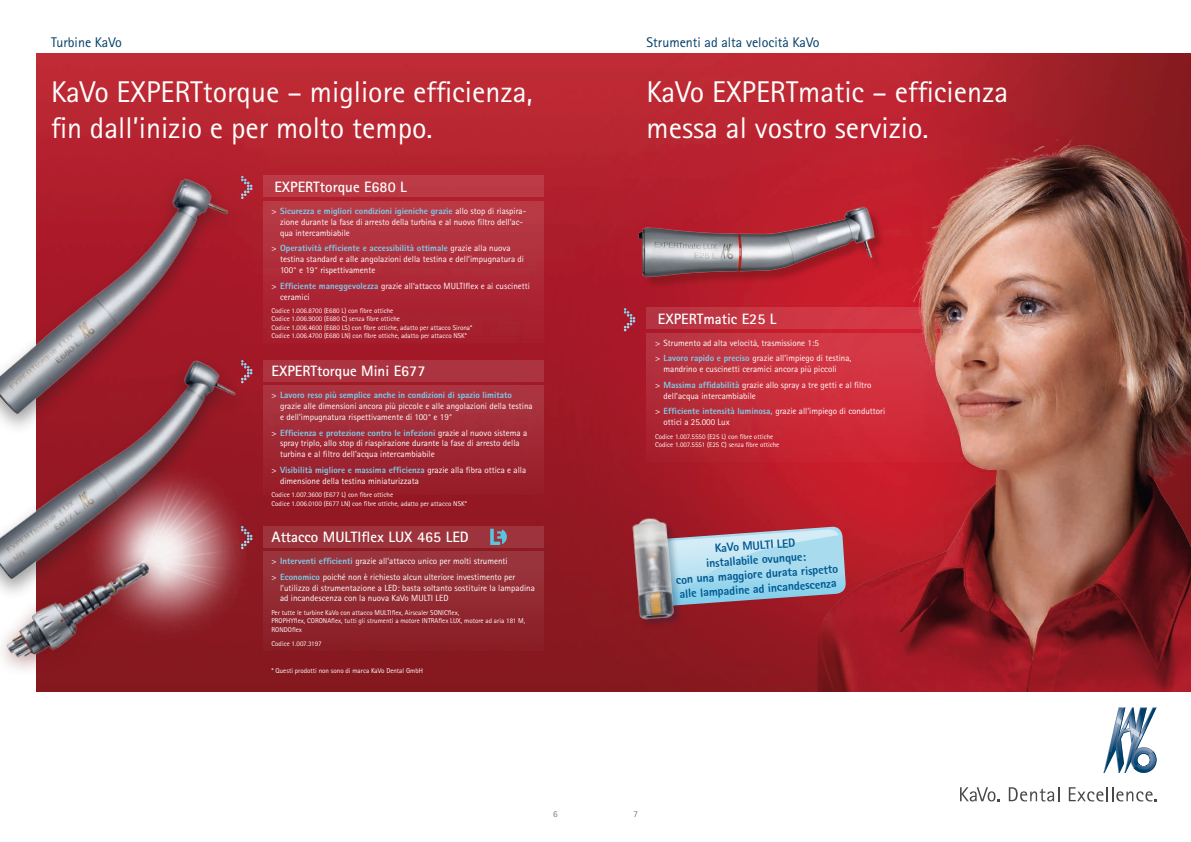
<style>
.page{position:relative;width:1191px;height:842px;background:#fff}
.page>*{position:absolute;margin:0;border:0;box-sizing:border-box;transform-origin:0 0}
.t1{font:30px/36px "Agfa Rotis Sans Serif";color:#fff}
.t2{font:700 15px "Agfa Rotis Sans Serif";color:#fff}
.t3{font:14px "Agfa Rotis Sans Serif";color:#003d68}
.t4{font:800 12px/14.4px "Agfa Rotis Sans Serif";color:#005990;text-align:center}
.t5{font:9px/10.8px "Agfa Rotis Sans Serif";color:#fff}
.t6{font:9px "Agfa Rotis Sans Serif";color:#777878}
.t7{font:7px/8.4px "Agfa Rotis Sans Serif";color:#fff}
.s1{font-weight:800;color:#7fcdeb}
</style>
<div class="page">
<img style="left:37px;top:54px;width:1154px;height:638px">
<img style="left:638px;top:193px;width:255px;height:105px">
<img style="left:1px;top:626px;width:270px;height:64px">
<svg style="left:1103px;top:707px;width:53px;height:66px"></svg>
<svg style="left:1008px;top:787px;width:51px;height:14px"></svg>
<svg style="left:1068px;top:787px;width:89px;height:14px"></svg>
<svg style="left:960px;top:787px;width:40px;height:14px"></svg>
<img style="left:36px;top:161px;width:224px;height:170px">
<img style="left:0;top:331px;width:271px;height:295px">
<svg style="left:646px;top:333px;width:386px;height:129px;background:#c74349"></svg>
<svg style="left:646px;top:308px;width:386px;height:21px;background:#c34c51"></svg>
<div style="left:263px;top:526px;width:281px;height:21px;background:#9d333c"></div>
<div style="left:263px;top:551px;width:281px;height:100px;background:linear-gradient(to right,#932931,#932931)"></div>
<svg style="left:241px;top:526px;width:11px;height:20px"></svg>
<svg style="left:490px;top:529px;width:17px;height:16px"></svg>
<div style="left:263px;top:176px;width:281px;height:21px;background:#ba3a45"></div>
<div style="left:263px;top:201px;width:281px;height:142px;background:linear-gradient(to bottom,#b93b47,#a41c2b)"></div>
<svg style="left:241px;top:176px;width:11px;height:20px"></svg>
<svg style="left:624px;top:308px;width:11px;height:20px"></svg>
<div style="left:263px;top:360px;width:281px;height:21px;background:#ac3440"></div>
<div style="left:263px;top:386px;width:281px;height:109px;background:#a02935"></div>
<svg style="left:241px;top:360px;width:11px;height:20px"></svg>
<svg style="left:685px;top:527px;width:161px;height:79px;background:#a9bccf"></svg>
<img style="left:624px;top:509px;width:61px;height:119px">
<h3 class="t3" style="left:51px;top:34px;width:72px">Turbine KaVo</h3>
<h1 class="t1" style="left:51px;top:74px;width:483px">KaVo EXPERTtorque – migliore efficienza, fin dall’inizio e per molto tempo.</h1>
<h2 class="t2" style="left:274px;top:177px;width:134px">EXPERTtorque E680 L</h2>
<p class="t5" style="left:280px;top:205px;width:248px;text-indent:-9px">&gt; <span class="s1">Sicurezza e migliori condizioni igieniche grazie</span> allo stop di riaspira&shy;zione durante la fase di arresto della turbina e al nuovo filtro dell’ac&shy;qua intercambiabile</p>
<p class="t5" style="left:280px;top:243px;width:245px;text-indent:-9px">&gt; <span class="s1">Operatività efficiente e accessibilità ottimale</span> grazie alla nuova testina standard e alle angolazioni della testina e dell’impugnatura di<br>100° e 19° rispettivamente</p>
<p class="t5" style="left:280px;top:280px;width:251px;text-indent:-9px">&gt; <span class="s1">Efficiente maneggevolezza</span> grazie all‘attacco MULTIflex e ai cuscinetti ceramici</p>
<p class="t7" style="left:271px;top:306px;width:202px">Codice 1.006.8700 (E680 L) con fibre ottiche<br>Codice 1.006.9000 (E680 C) senza fibre ottiche<br>Codice 1.006.4600 (E680 LS) con fibre ottiche, adatto per attacco Sirona* Codice 1.006.4700 (E680 LN) con fibre ottiche, adatto per attacco NSK*</p>
<h2 class="t2" style="left:271px;top:362px;width:155px">EXPERTtorque Mini E677</h2>
<p class="t5" style="left:280px;top:390px;width:254px;text-indent:-9px">&gt; <span class="s1">Lavoro reso più semplice anche in condizioni di spazio limitato </span>grazie alle dimensioni ancora più piccole e alle angolazioni della testina e dell’impugnatura rispettivamente di 100° e 19°</p>
<p class="t5" style="left:280px;top:427px;width:249px;text-indent:-9px">&gt; <span class="s1">Efficienza e protezione contro le infezioni</span> grazie al nuovo sistema a spray triplo, allo stop di riaspirazione durante la fase di arresto della turbina e al filtro dell’acqua intercambiabile</p>
<p class="t5" style="left:280px;top:464px;width:248px;text-indent:-9px">&gt; <span class="s1">Visibilità migliore e massima efficienza</span> grazie alla fibra ottica e alla dimensione della testina miniaturizzata</p>
<p class="t7" style="left:271px;top:490px;width:197px">Codice 1.007.3600 (E677 L) con fibre ottiche<br>Codice 1.006.0100 (E677 LN) con fibre ottiche, adatto per attacco NSK*</p>
<h2 class="t2" style="left:271px;top:527px;width:199px">Attacco MULTIflex LUX 465 LED</h2>
<p class="t5" style="left:271px;top:553px;width:245px;line-height:15.8px">&gt; <span class="s1">Interventi efficienti</span> grazie all’attacco unico per molti strumenti<br>&gt; <span class="s1">Economico</span> poiché non è richiesto alcun ulteriore investimento per</p>
<p class="t5" style="left:280px;top:582px;width:256px">l’utilizzo di strumentazione a LED: basta soltanto sostituire la lampadina ad incandescenza con la nuova KaVo MULTI LED</p>
<p class="t7" style="left:271px;top:608px;width:255px">Per tutte le turbine KaVo con attacco MULTIflex, Airscaler SONICflex,<br>PROPHYflex, CORONAflex, tutti gli strumenti a motore INTRAflex LUX, motore ad aria 181 M,<br>RONDOflex</p>
<p class="t7" style="left:271px;top:639px;width:52px">Codice 1.007.3197</p>
<p class="t7" style="left:271px;top:666px;width:153px">* Questi prodotti non sono di marca KaVo Dental GmbH</p>
<h3 class="t3" style="left:646px;top:34px;width:174px">Strumenti ad alta velocità KaVo</h3>
<h1 class="t1" style="left:646px;top:74px;width:363px">KaVo EXPERTmatic – efficienza messa al vostro servizio.</h1>
<h2 class="t2" style="left:658px;top:309px;width:120px">EXPERTmatic E25 L</h2>
<p class="t5" style="left:655px;top:335px;width:198px;line-height:15.8px">&gt; Strumento ad alta velocità, trasmissione 1:5<br>&gt; <span class="s1">Lavoro rapido e preciso</span> grazie all’impiego di testina,</p>
<p class="t5" style="left:655px;top:361px;width:218px;line-height:15.8px;text-indent:9px">mandrino e cuscinetti ceramici ancora più piccoli<br>&gt; <span class="s1">Massima affidabilità</span> grazie allo spray a tre getti e al filtro</p>
<p class="t5" style="left:655px;top:388px;width:232px;line-height:15.8px;text-indent:9px">dell’acqua intercambiabile<br>&gt; <span class="s1">Efficiente intensità luminosa,</span> grazie all‘impiego di conduttori</p>
<p class="t5" style="left:663px;top:417px;width:68px">ottici a 25.000 Lux</p>
<p class="t7" style="left:655px;top:432px;width:126px">Codice 1.007.5550 (E25 L) con fibre ottiche<br>Codice 1.007.5551 (E25 C) senza fibre ottiche</p>
<h3 class="t4" style="left:673px;top:544px;width:164px;rotate:-4deg">KaVo MULTI LED<br>installabile ovunque:<br>con una maggiore durata rispetto alle lampadine ad incandescenza</h3>
<p class="t6" style="left:553px;top:809px;width:6px">6</p>
<p class="t6" style="left:633px;top:809px;width:6px">7</p>
</div>
